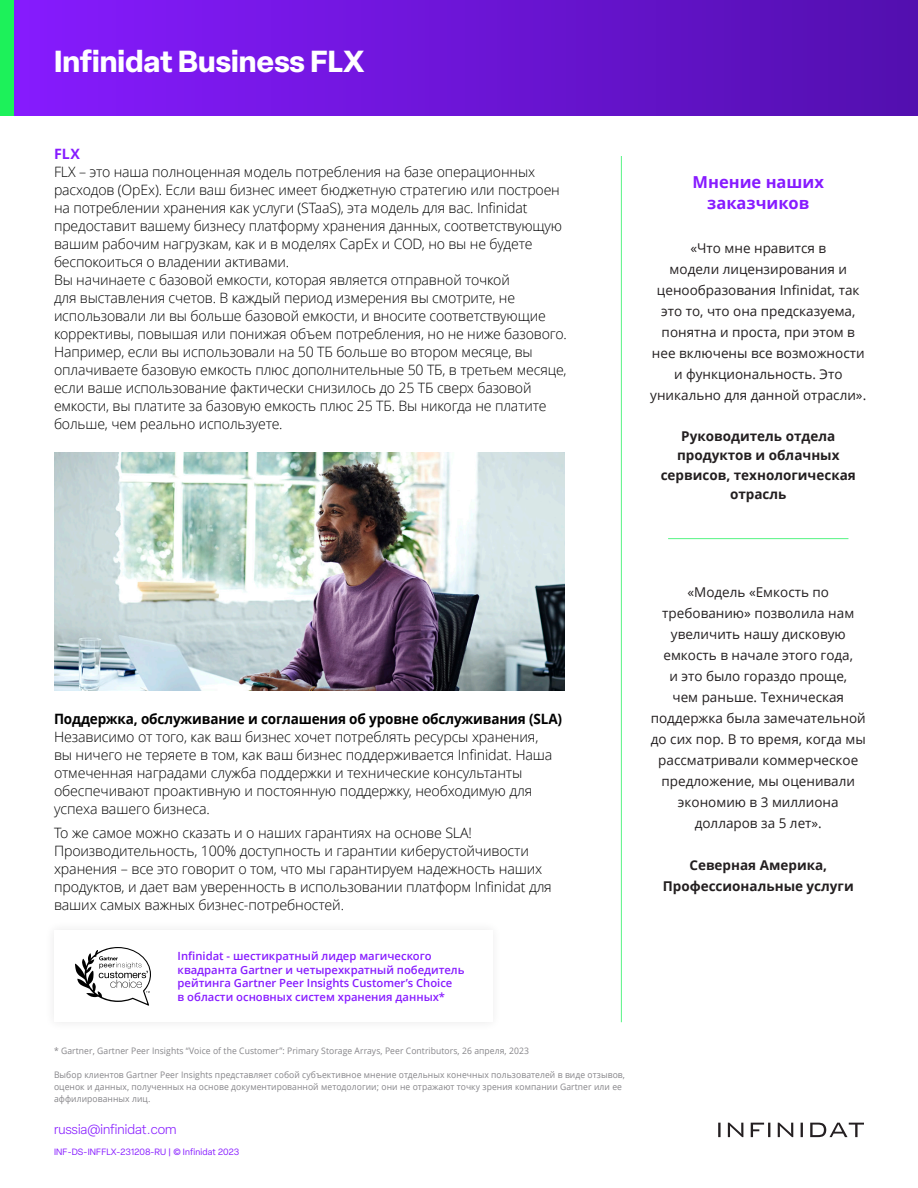
<style>
.page{position:relative;width:918px;height:1188px;background:#fff}
.page>*{position:absolute;margin:0;border:0;box-sizing:border-box;transform-origin:0 0}
.Subtitle_2{font:700 30px "Elza";color:#fff}
.Quote_Green{font:700 16.5px/21px "Open Sans";color:#871bff;text-align:center}
.Light_text_no_tabs{font:300 14.25px/18px "Open Sans";letter-spacing:-.01em;color:#000}
.Quote_Green-2{font:13.5px/21px "Open Sans";color:#231f20;text-align:center}
.Quote_Green-3{font:700 13.5px/19.5px "Open Sans";color:#231f20;text-align:center}
.Subtitle_2-2{font:300 13.5px "Elza";color:#871bff}
.Light_text_no_tabs-2{font:600 11.25px/13.5px "Open Sans";color:#871bff}
.Subtitle_2-3{font:9px/12px "Open Sans";letter-spacing:.01em;color:#868589;scale:.95 1}
.running{font:9px "Elza";letter-spacing:.02em;color:#871bff}
.s1{font-weight:700;color:#871bff}
.s2{font-weight:700}
</style>
<div class="page">
<img style="left:54px;top:452px;width:511px;height:238px">
<svg style="left:718px;top:1123px;width:146px;height:14px"></svg>
<div style="left:0;top:0;width:918px;height:116px;background:linear-gradient(to right,#871bff,#520faf)"></div>
<div style="left:0;top:0;width:14px;height:116px;background:#1df15a"></div>
<div style="left:44px;top:921px;width:459px;height:111px;background:#fbfbfb"></div>
<div style="left:54px;top:930px;width:439px;height:92px;background:#fff"></div>
<svg style="left:75px;top:947px;width:76px;height:59px"></svg>
<hr style="left:621px;top:156px;width:1px;height:866px;background:#1df15a">
<hr style="left:668px;top:538px;width:180px;height:1px;background:#1df15a">
<p class="Subtitle_2" style="left:54px;top:40px;width:312px">Infinidat Business FLX</p>
<p class="Light_text_no_tabs" style="left:54px;top:145px;width:510px"><span class="s1">FLX<br></span>FLX – это наша полноценная модель потребления на базе операционных расходов (OpEx). Если ваш бизнес имеет бюджетную стратегию или построен на потреблении хранения как услуги (STaaS), эта модель для вас. Infinidat предоставит вашему бизнесу платформу хранения данных, соответствующую вашим рабочим нагрузкам, как и в моделях CapEx и COD, но вы не будете беспокоиться о владении активами.</p>
<p class="Light_text_no_tabs" style="left:54px;top:271px;width:514px">Вы начинаете с базовой емкости, которая является отправной точкой<br>для выставления счетов. В каждый период измерения вы смотрите, не использовали ли вы больше базовой емкости, и вносите соответствующие коррективы, повышая или понижая объем потребления, но не ниже базового.<br>Например, если вы использовали на 50 ТБ больше во втором месяце, вы оплачиваете базовую емкость плюс дополнительные 50 ТБ, в третьем месяце, если ваше использование фактически снизилось до 25 ТБ сверх базовой емкости, вы платите за базовую емкость плюс 25 ТБ. Вы никогда не платите больше, чем реально используете.</p>
<p class="Quote_Green" style="left:693px;top:171px;width:133px">Мнение наших заказчиков</p>
<p class="Quote_Green-2" style="left:650px;top:238px;width:218px">«Что мне нравится в<br>модели лицензирования и ценообразования Infinidat, так это то, что она предсказуема, понятна и проста, при этом в нее включены все возможности и функциональность. Это уникально для данной отрасли».</p>
<p class="Quote_Green-3" style="left:661px;top:426px;width:197px">Руководитель отдела продуктов и облачных сервисов, технологическая отрасль</p>
<p class="Light_text_no_tabs" style="left:54px;top:709px;width:510px"><span class="s2">Поддержка, обслуживание и соглашения об уровне обслуживания (SLA)<br></span>Независимо от того, как ваш бизнес хочет потреблять ресурсы хранения,<br>вы ничего не теряете в том, как ваш бизнес поддерживается Infinidat. Наша отмеченная наградами служба поддержки и технические консультанты обеспечивают проактивную и постоянную поддержку, необходимую для успеха вашего бизнеса.</p>
<p class="Light_text_no_tabs" style="left:54px;top:824px;width:499px">То же самое можно сказать и о наших гарантиях на основе SLA!<br>Производительность, 100% доступность и гарантии киберустойчивости хранения – все это говорит о том, что мы гарантируем надежность наших продуктов, и дает вам уверенность в использовании платформ Infinidat для ваших самых важных бизнес-потребностей.</p>
<p class="Light_text_no_tabs-2" style="left:178px;top:949px;width:288px">Infinidat - шестикратный лидер магического квадранта Gartner и четырехкратный победитель рейтинга Gartner Peer Insights Customer’s Choice<br>в области основных систем хранения данных*</p>
<p class="Subtitle_2-3" style="left:54px;top:1044px;width:501px">* Gartner, Gartner Peer Insights “Voice of the Customer”: Primary Storage Arrays, Peer Contributors, 26 апреля, 2023</p>
<p class="Subtitle_2-3" style="left:54px;top:1068px;width:603px">Выбор клиентов Gartner Peer Insights представляет собой субъективное мнение отдельных конечных пользователей в виде отзывов, оценок и данных, полученных на основе документированной методологии; они не отражают точку зрения компании Gartner или ее аффилированных лиц.</p>
<p class="Subtitle_2-2" style="left:54px;top:1121px;width:124px">russia@infinidat.com</p>
<p class="running" style="left:54px;top:1145px;width:187px">INF-DS-INFFLX-231208-RU | © Infinidat 2023</p>
<p class="Quote_Green-2" style="left:651px;top:582px;width:217px">«Модель «Емкость по требованию» позволила нам увеличить нашу дисковую емкость в начале этого года,<br>и это было гораздо проще,<br>чем раньше. Техническая поддержка была замечательной до сих пор. В то время, когда мы рассматривали коммерческое предложение, мы оценивали экономию в 3 миллиона долларов за 5 лет».</p>
<p class="Quote_Green-3" style="left:689px;top:855px;width:139px">Северная Америка,</p>
<p class="Quote_Green-3" style="left:663px;top:876px;width:193px">Профессиональные услуги</p>
</div>
